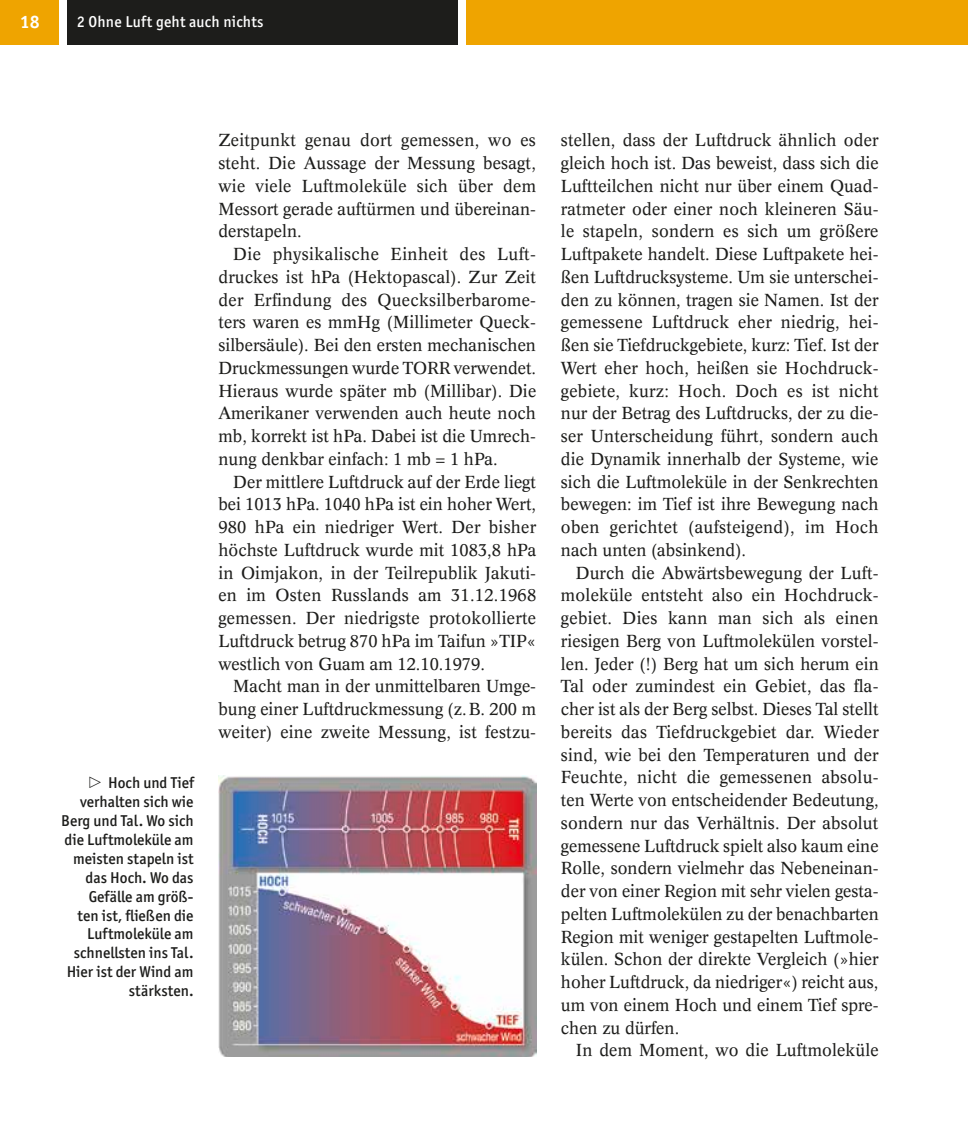
<style>
.page{position:relative;width:968px;height:1141px;background:#fff}
.page>*{position:absolute;margin:0;border:0;box-sizing:border-box;transform-origin:0 0}
.t1{font:700 18.2px "Officina Sans";color:#fff}
.t2{font:17.15px/22.8px "Concorde";color:#1d1d1b;text-align:justify}
.t3{font:500 15.75px/18.9px "Officina San ITC";color:#1d1d1b;text-align:right}
.t4{font:500 15.75px "Officina San ITC";letter-spacing:.015em;color:#fff}
</style>
<div class="page">
<div style="left:461px;top:0;width:506px;height:45px;background:#efa400"></div>
<div style="left:60px;top:0;width:398px;height:45px;background:#1d1d1b"></div>
<div style="left:0;top:0;width:60px;height:45px;background:#efa400"></div>
<div style="left:60px;top:0;width:7px;height:45px;background:#fff"></div>
<div style="left:458px;top:0;width:7px;height:45px;background:#fff"></div>
<img style="left:218px;top:776px;width:318px;height:281px">
<p class="t1" style="left:20px;top:10px;width:21px">18</p>
<p class="t4" style="left:77px;top:12px;width:188px">2 Ohne Luft geht auch nichts</p>
<p class="t3" style="left:61px;top:773px;width:134px">Hoch und Tief verhalten sich wie<br>Berg und Tal. Wo sich die Luftmoleküle am meisten stapeln ist das Hoch. Wo das<br>Gefälle am größ-<br>ten ist, fließen die<br>Luftmoleküle am schnellsten ins Tal.<br>Hier ist der Wind am stärksten.</p>
<p class="t2" style="left:218px;top:129px;width:319px">Zeitpunkt genau dort gemessen, wo es steht. Die Aussage der Messung besagt, wie viele Luftmoleküle sich über dem Messort gerade auftürmen und übereinan&shy;derstapeln.</p>
<p class="t2" style="left:218px;top:242px;width:319px;text-indent:15px">Die physikalische Einheit des Luft&shy;druckes ist hPa (Hektopascal). Zur Zeit der Erfindung des Quecksilberbarome&shy;ters waren es mmHg (Millimeter Queck&shy;silbersäule). Bei den ersten mechanischen Druckmessungen wurde TORR verwendet.<br>Hieraus wurde später mb (Millibar). Die Amerikaner verwenden auch heute noch mb, korrekt ist hPa. Dabei ist die Umrech&shy;nung denkbar einfach: 1 mb = 1 hPa.</p>
<p class="t2" style="left:218px;top:470px;width:319px;text-indent:15px">Der mittlere Luftdruck auf der Erde liegt bei 1013 hPa. 1040 hPa ist ein hoher Wert, 980 hPa ein niedriger Wert. Der bisher höchste Luftdruck wurde mit 1083,8 hPa in Oimjakon, in der Teilrepublik Jakuti&shy;en im Osten Russlands am 31.12.1968 gemessen. Der niedrigste protokollierte Luftdruck betrug 870 hPa im Taifun »TIP« westlich von Guam am 12.10.1979.</p>
<p class="t2" style="left:218px;top:675px;width:319px;text-indent:15px">Macht man in der unmittelbaren Umge&shy;bung einer Luftdruckmessung (z.B. 200 m weiter) eine zweite Messung, ist festzu-</p>
<p class="t2" style="left:561px;top:129px;width:319px">stellen, dass der Luftdruck ähnlich oder gleich hoch ist. Das beweist, dass sich die Luftteilchen nicht nur über einem Quad&shy;ratmeter oder einer noch kleineren Säu&shy;le stapeln, sondern es sich um größere Luftpakete handelt. Diese Luftpakete hei&shy;ßen Luftdrucksysteme. Um sie unterschei&shy;den zu können, tragen sie Namen. Ist der gemessene Luftdruck eher niedrig, hei&shy;ßen sie Tiefdruckgebiete, kurz: Tief. Ist der Wert eher hoch, heißen sie Hochdruck&shy;gebiete, kurz: Hoch. Doch es ist nicht nur der Betrag des Luftdrucks, der zu die&shy;ser Unterscheidung führt, sondern auch die Dynamik innerhalb der Systeme, wie sich die Luftmoleküle in der Senkrechten bewegen: im Tief ist ihre Bewegung nach oben gerichtet (aufsteigend), im Hoch nach unten (absinkend).</p>
<p class="t2" style="left:561px;top:561px;width:319px;text-indent:15px">Durch die Abwärtsbewegung der Luft&shy;moleküle entsteht also ein Hochdruck&shy;gebiet. Dies kann man sich als einen riesigen Berg von Luftmolekülen vorstel&shy;len. Jeder (!) Berg hat um sich herum ein Tal oder zumindest ein Gebiet, das fla&shy;cher ist als der Berg selbst. Dieses Tal stellt bereits das Tiefdruckgebiet dar. Wieder sind, wie bei den Temperaturen und der Feuchte, nicht die gemessenen absolu&shy;ten Werte von entscheidender Bedeutung, sondern nur das Verhältnis. Der absolut gemessene Luftdruck spielt also kaum eine Rolle, sondern vielmehr das Nebeneinan&shy;der von einer Region mit sehr vielen gesta&shy;pelten Luftmolekülen zu der benachbarten Region mit weniger gestapelten Luftmole&shy;külen. Schon der direkte Vergleich (»hier hoher Luftdruck, da niedriger«) reicht aus, um von einem Hoch und einem Tief spre&shy;chen zu dürfen.</p>
<p class="t2" style="left:575px;top:1039px;width:304px">In dem Moment, wo die Luftmoleküle</p>
</div>
